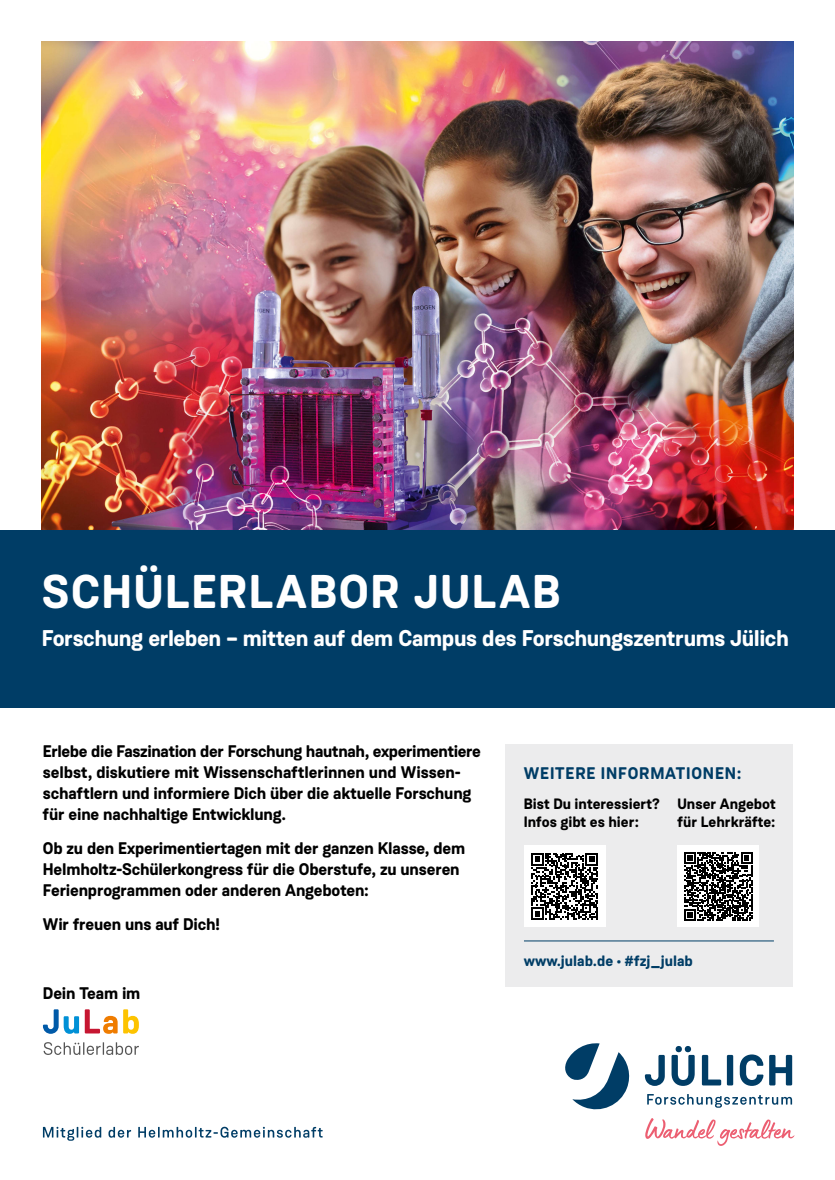
<style>
.page{position:relative;width:835px;height:1180px;background:#fff}
.page>*{position:absolute;margin:0;border:0;box-sizing:border-box;transform-origin:0 0}
.t1{font:700 47.25px "Weissenhof Grotesk";letter-spacing:.035em;color:#fff}
.t2{font:700 22.75px "Weissenhof Grotesk";letter-spacing:-.02em;color:#fff}
.t3{font:700 16.8px/21px "Weissenhof Grotesk";letter-spacing:-.01em;color:#000}
.t4{font:700 16.8px "Weissenhof Grotesk";letter-spacing:.05em;color:#003d66}
.t5{font:700 15.05px/18.1px "Weissenhof Grotesk";color:#000}
.t6{font:700 15.05px "Weissenhof Grotesk";color:#003d66}
</style>
<div class="page">
<div style="left:505px;top:745px;width:287px;height:242px;background:#ececed"></div>
<img style="left:42px;top:42px;width:751px;height:489px">
<div style="left:0;top:531px;width:834px;height:177px;background:#003d66"></div>
<svg style="left:43px;top:1009px;width:36px;height:25px"></svg>
<svg style="left:85px;top:1009px;width:54px;height:25px"></svg>
<svg style="left:44px;top:1042px;width:95px;height:13px"></svg>
<hr style="left:524px;top:940px;width:249px;height:1px;background:#003d66">
<div style="left:677px;top:845px;width:82px;height:82px;background:#fff"></div>
<svg style="left:684px;top:852px;width:68px;height:68px"></svg>
<div style="left:523px;top:845px;width:82px;height:82px;background:#fff"></div>
<svg style="left:531px;top:853px;width:67px;height:67px"></svg>
<svg style="left:565px;top:1043px;width:229px;height:103px"></svg>
<svg style="left:43px;top:1126px;width:279px;height:14px"></svg>
<h1 class="t1" style="left:42px;top:562px;width:520px">SCHÜLERLABOR JULAB</h1>
<h2 class="t2" style="left:42px;top:624px;width:748px">Forschung erleben – mitten auf dem Campus des Forschungszentrums Jülich</h2>
<p class="t3" style="left:43px;top:741px;width:439px">Erlebe die Faszination der Forschung hautnah, experimentiere selbst, diskutiere mit Wissenschaftlerinnen und Wissen&shy;schaftlern und informiere Dich über die aktuelle Forschung für eine nachhaltige Entwicklung.</p>
<p class="t3" style="left:43px;top:838px;width:423px">Ob zu den Experimentiertagen mit der ganzen Klasse, dem<br>Helmholtz-Schülerkongress für die Oberstufe, zu unseren<br>Ferienprogrammen oder anderen Angeboten:</p>
<p class="t3" style="left:43px;top:914px;width:178px">Wir freuen uns auf Dich!</p>
<p class="t3" style="left:43px;top:983px;width:99px">Dein Team im</p>
<p class="t4" style="left:523px;top:762px;width:219px">WEITERE INFORMATIONEN:</p>
<p class="t5" style="left:523px;top:794px;width:138px">Bist Du interessiert?<br>Infos gibt es hier:</p>
<p class="t5" style="left:677px;top:794px;width:100px">Unser Angebot für Lehrkräfte:</p>
<p class="t6" style="left:523px;top:951px;width:170px">www.julab.de • #fzj_julab</p>
</div>
